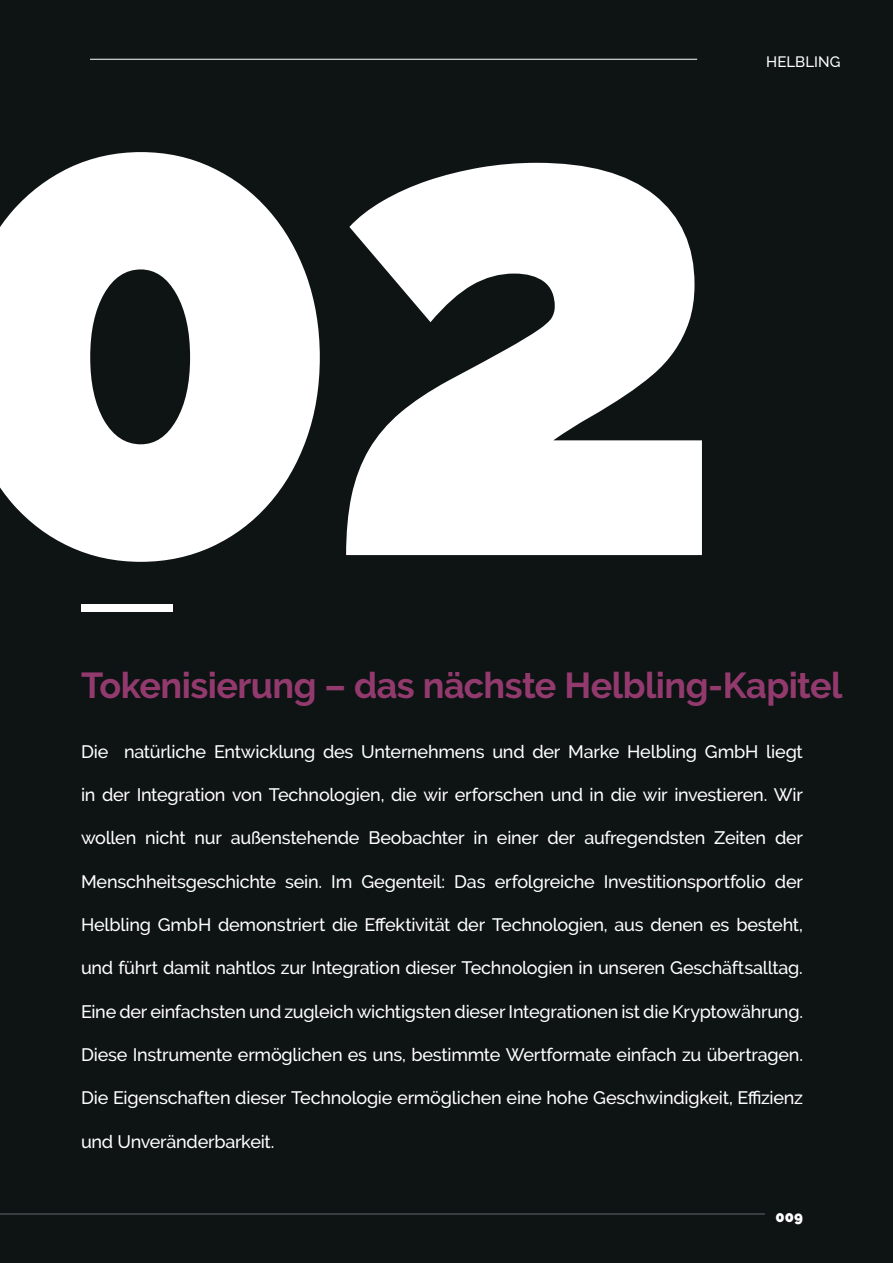
<style>
.page{position:relative;width:893px;height:1263px;background:#0e1313}
.page>*{position:absolute;margin:0;border:0;box-sizing:border-box;transform-origin:0 0}
.t1{font:900 675px "Raleway";color:#fff}
.Headline_29_30_Left{font:700 36px "Raleway";letter-spacing:-.015em;color:#923a6e}
.Headline_29_30_Left-2{font:500 18px "Raleway";letter-spacing:-.015em;color:#fff}
.t2{font:500 15px "Raleway";letter-spacing:.005em;color:#fff}
.t3{font:900 15px "Raleway";color:#fff}
</style>
<div class="page">
<hr style="left:90px;top:59px;width:607px;height:1px;background:#fff">
<hr style="left:0;top:1213px;width:765px;height:1px;background:#101a21">
<div style="left:81px;top:604px;width:91px;height:8px;background:#fff"></div>
<h1 class="t1" style="left:-66px;top:-74px;width:797px">02</h1>
<p class="t2" style="left:766px;top:53px;width:76px">HELBLING</p>
<p class="Headline_29_30_Left" style="left:81px;top:664px;width:763px">Tokenisierung – das nächste Helbling-Kapitel</p>
<p class="Headline_29_30_Left-2" style="left:81px;top:741px;width:723px">Die natürliche Entwicklung des Unternehmens und der Marke Helbling GmbH liegt</p>
<p class="Headline_29_30_Left-2" style="left:81px;top:784px;width:723px">in der Integration von Technologien, die wir erforschen und in die wir investieren. Wir</p>
<p class="Headline_29_30_Left-2" style="left:81px;top:827px;width:723px">wollen nicht nur außenstehende Beobachter in einer der aufregendsten Zeiten der</p>
<p class="Headline_29_30_Left-2" style="left:81px;top:871px;width:723px">Menschheitsgeschichte sein. Im Gegenteil: Das erfolgreiche Investitionsportfolio der</p>
<p class="Headline_29_30_Left-2" style="left:81px;top:914px;width:723px">Helbling GmbH demonstriert die Effektivität der Technologien, aus denen es besteht,</p>
<p class="Headline_29_30_Left-2" style="left:81px;top:957px;width:723px">und führt damit nahtlos zur Integration dieser Technologien in unseren Geschäftsalltag.</p>
<p class="Headline_29_30_Left-2" style="left:81px;top:1001px;width:723px">Eine der einfachsten und zugleich wichtigsten dieser Integrationen ist die Kryptowährung.</p>
<p class="Headline_29_30_Left-2" style="left:81px;top:1044px;width:723px">Diese Instrumente ermöglichen es uns, bestimmte Wertformate einfach zu übertragen.</p>
<p class="Headline_29_30_Left-2" style="left:81px;top:1087px;width:723px">Die Eigenschaften dieser Technologie ermöglichen eine hohe Geschwindigkeit, Effizienz</p>
<p class="Headline_29_30_Left-2" style="left:81px;top:1131px;width:195px">und Unveränderbarkeit.</p>
<p class="t3" style="left:776px;top:1208px;width:29px">009</p>
</div>
